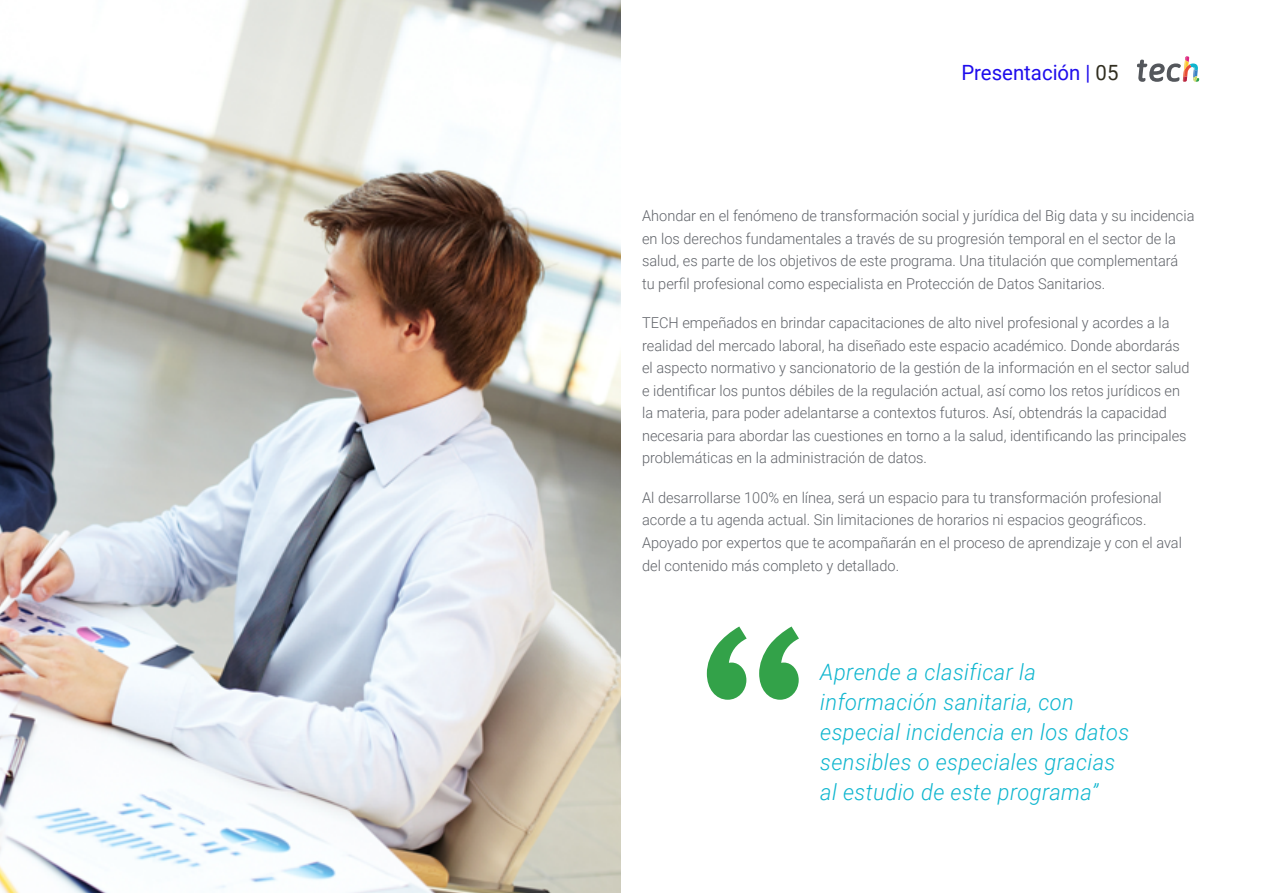
<style>
.page{position:relative;width:1263px;height:893px;background:#fff}
.page>*{position:absolute;margin:0;border:0;box-sizing:border-box;transform-origin:0 0}
.t1{font:italic 300 22.5px/30px "Roboto";letter-spacing:.02em;color:#0fb6cf}
.t2{font:21px "Roboto";color:#1f0dec}
.t3{font:300 15px/22.5px "Roboto";color:#61646a}
.s1{color:#312e20}
</style>
<div class="page">
<svg style="left:707px;top:626px;width:92px;height:74px"></svg>
<img style="left:0;top:0;width:621px;height:893px">
<svg style="left:1137px;top:56px;width:62px;height:26px"></svg>
<h2 class="t2" style="left:961px;top:57px;width:159px">Presentación | <span class="s1">05</span></h2>
<p class="t3" style="left:642px;top:204px;width:554px">Ahondar en el fenómeno de transformación social y jurídica del Big data y su incidencia en los derechos fundamentales a través de su progresión temporal en el sector de la salud, es parte de los objetivos de este programa. Una titulación que complementará tu perfil profesional como especialista en Protección de Datos Sanitarios.</p>
<p class="t3" style="left:642px;top:311px;width:549px">TECH empeñados en brindar capacitaciones de alto nivel profesional y acordes a la realidad del mercado laboral, ha diseñado este espacio académico. Donde abordarás el aspecto normativo y sancionatorio de la gestión de la información en el sector salud e identificar los puntos débiles de la regulación actual, así como los retos jurídicos en la materia, para poder adelantarse a contextos futuros. Así, obtendrás la capacidad necesaria para abordar las cuestiones en torno a la salud, identificando las principales problemáticas en la administración de datos.</p>
<p class="t3" style="left:642px;top:486px;width:541px">Al desarrollarse 100% en línea, será un espacio para tu transformación profesional acorde a tu agenda actual. Sin limitaciones de horarios ni espacios geográficos.<br>Apoyado por expertos que te acompañarán en el proceso de aprendizaje y con el aval del contenido más completo y detallado.</p>
<h1 class="t1" style="left:820px;top:656px;width:311px">Aprende a clasificar la información sanitaria, con especial incidencia en los datos sensibles o especiales gracias al estudio de este programa”</h1>
</div>
